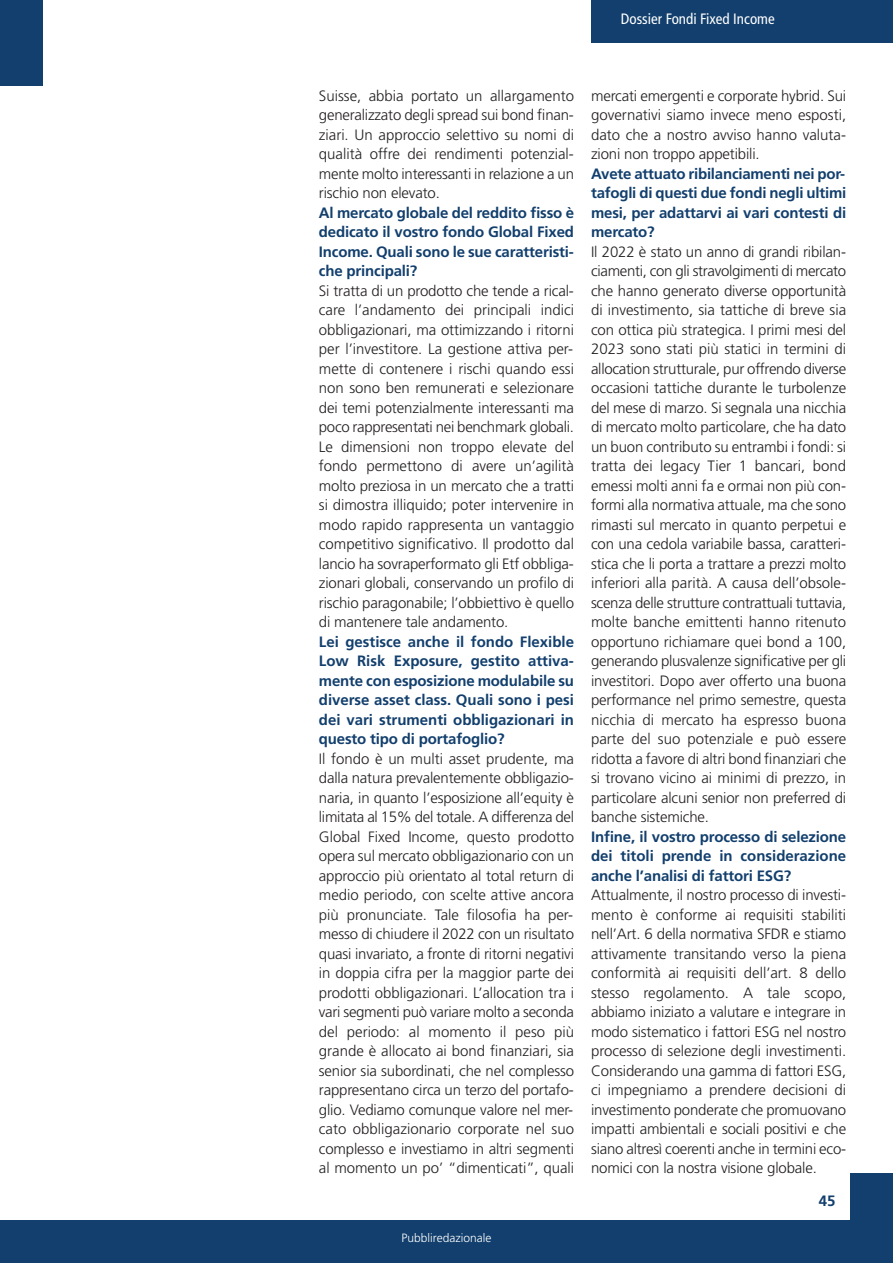
<style>
.page{position:relative;width:893px;height:1263px;background:#fff}
.page>*{position:absolute;margin:0;border:0;box-sizing:border-box;transform-origin:0 0}
.t1{font:300 15px/19.5px "Frutiger LT Std";letter-spacing:-.01em;color:#231f20;text-align:justify}
.t2{font:700 15px/19.5px "Frutiger LT Std";letter-spacing:-.01em;color:#123f6d;text-align:justify}
.t3{font:condensed 15px "Frutiger LT Std";color:#fff}
.t4{font:300 12px "Frutiger LT Std";color:#fff}
</style>
<div class="page">
<div style="left:0;top:1220px;width:893px;height:43px;background:#123f6d"></div>
<div style="left:850px;top:1174px;width:43px;height:89px;background:#123f6d"></div>
<div style="left:591px;top:0;width:302px;height:43px;background:#123f6d"></div>
<div style="left:0;top:0;width:42px;height:85px;background:#123f6d"></div>
<p class="t3" style="left:621px;top:10px;width:155px">Dossier Fondi Fixed Income</p>
<p class="t1" style="left:319px;top:86px;width:257px">Suisse, abbia portato un allargamento generalizzato degli spread sui bond finan&shy;ziari. Un approccio selettivo su nomi di qualità offre dei rendimenti potenzial&shy;mente molto interessanti in relazione a un rischio non elevato.</p>
<p class="t2" style="left:319px;top:203px;width:257px">Al mercato globale del reddito fisso è dedicato il vostro fondo Global Fixed Income. Quali sono le sue caratteristi&shy;che principali?</p>
<p class="t1" style="left:319px;top:281px;width:257px">Si tratta di un prodotto che tende a rical&shy;care l’andamento dei principali indici obbligazionari, ma ottimizzando i ritorni per l’investitore. La gestione attiva per&shy;mette di contenere i rischi quando essi non sono ben remunerati e selezionare dei temi potenzialmente interessanti ma poco rappresentati nei benchmark globali.<br>Le dimensioni non troppo elevate del fondo permettono di avere un’agilità molto preziosa in un mercato che a tratti si dimostra illiquido; poter intervenire in modo rapido rappresenta un vantaggio competitivo significativo. Il prodotto dal lancio ha sovraperformato gli Etf obbliga&shy;zionari globali, conservando un profilo di rischio paragonabile; l’obbiettivo è quello di mantenere tale andamento.</p>
<p class="t2" style="left:319px;top:632px;width:257px">Lei gestisce anche il fondo Flexible Low Risk Exposure, gestito attiva&shy;mente con esposizione modulabile su diverse asset class. Quali sono i pesi dei vari strumenti obbligazionari in questo tipo di portafoglio?</p>
<p class="t1" style="left:319px;top:749px;width:257px">Il fondo è un multi asset prudente, ma dalla natura prevalentemente obbligazio&shy;naria, in quanto l’esposizione all’equity è limitata al 15% del totale. A differenza del Global Fixed Income, questo prodotto opera sul mercato obbligazionario con un approccio più orientato al total return di medio periodo, con scelte attive ancora più pronunciate. Tale filosofia ha per&shy;messo di chiudere il 2022 con un risultato quasi invariato, a fronte di ritorni negativi in doppia cifra per la maggior parte dei prodotti obbligazionari. L’allocation tra i vari segmenti può variare molto a seconda del periodo: al momento il peso più grande è allocato ai bond finanziari, sia senior sia subordinati, che nel complesso rappresentano circa un terzo del portafo&shy;glio. Vediamo comunque valore nel mer&shy;cato obbligazionario corporate nel suo complesso e investiamo in altri segmenti al momento un po’ “dimenticati”, quali</p>
<p class="t4" style="left:402px;top:1232px;width:91px">Pubbliredazionale</p>
<p class="t1" style="left:591px;top:86px;width:257px">mercati emergenti e corporate hybrid. Sui governativi siamo invece meno esposti, dato che a nostro avviso hanno valuta&shy;zioni non troppo appetibili.</p>
<p class="t2" style="left:591px;top:164px;width:257px">Avete attuato ribilanciamenti nei por&shy;tafogli di questi due fondi negli ultimi mesi, per adattarvi ai vari contesti di mercato?</p>
<p class="t1" style="left:591px;top:242px;width:257px">Il 2022 è stato un anno di grandi ribilan&shy;ciamenti, con gli stravolgimenti di mercato che hanno generato diverse opportunità di investimento, sia tattiche di breve sia con ottica più strategica. I primi mesi del 2023 sono stati più statici in termini di allocation strutturale, pur offrendo diverse occasioni tattiche durante le turbolenze del mese di marzo. Si segnala una nicchia di mercato molto particolare, che ha dato un buon contributo su entrambi i fondi: si tratta dei legacy Tier 1 bancari, bond emessi molti anni fa e ormai non più con&shy;formi alla normativa attuale, ma che sono rimasti sul mercato in quanto perpetui e con una cedola variabile bassa, caratteri&shy;stica che li porta a trattare a prezzi molto inferiori alla parità. A causa dell’obsole&shy;scenza delle strutture contrattuali tuttavia, molte banche emittenti hanno ritenuto opportuno richiamare quei bond a 100, generando plusvalenze significative per gli investitori. Dopo aver offerto una buona performance nel primo semestre, questa nicchia di mercato ha espresso buona parte del suo potenziale e può essere ridotta a favore di altri bond finanziari che si trovano vicino ai minimi di prezzo, in particolare alcuni senior non preferred di banche sistemiche.</p>
<p class="t2" style="left:591px;top:827px;width:257px">Infine, il vostro processo di selezione dei titoli prende in considerazione anche l’analisi di fattori ESG?</p>
<p class="t1" style="left:591px;top:886px;width:257px">Attualmente, il nostro processo di investi&shy;mento è conforme ai requisiti stabiliti nell’Art. 6 della normativa SFDR e stiamo attivamente transitando verso la piena conformità ai requisiti dell’art. 8 dello stesso regolamento. A tale scopo, abbiamo iniziato a valutare e integrare in modo sistematico i fattori ESG nel nostro processo di selezione degli investimenti.<br>Considerando una gamma di fattori ESG, ci impegniamo a prendere decisioni di investimento ponderate che promuovano impatti ambientali e sociali positivi e che siano altresì coerenti anche in termini eco&shy;nomici con la nostra visione globale.</p>
<p class="t2" style="left:819px;top:1192px;width:18px">45</p>
</div>
